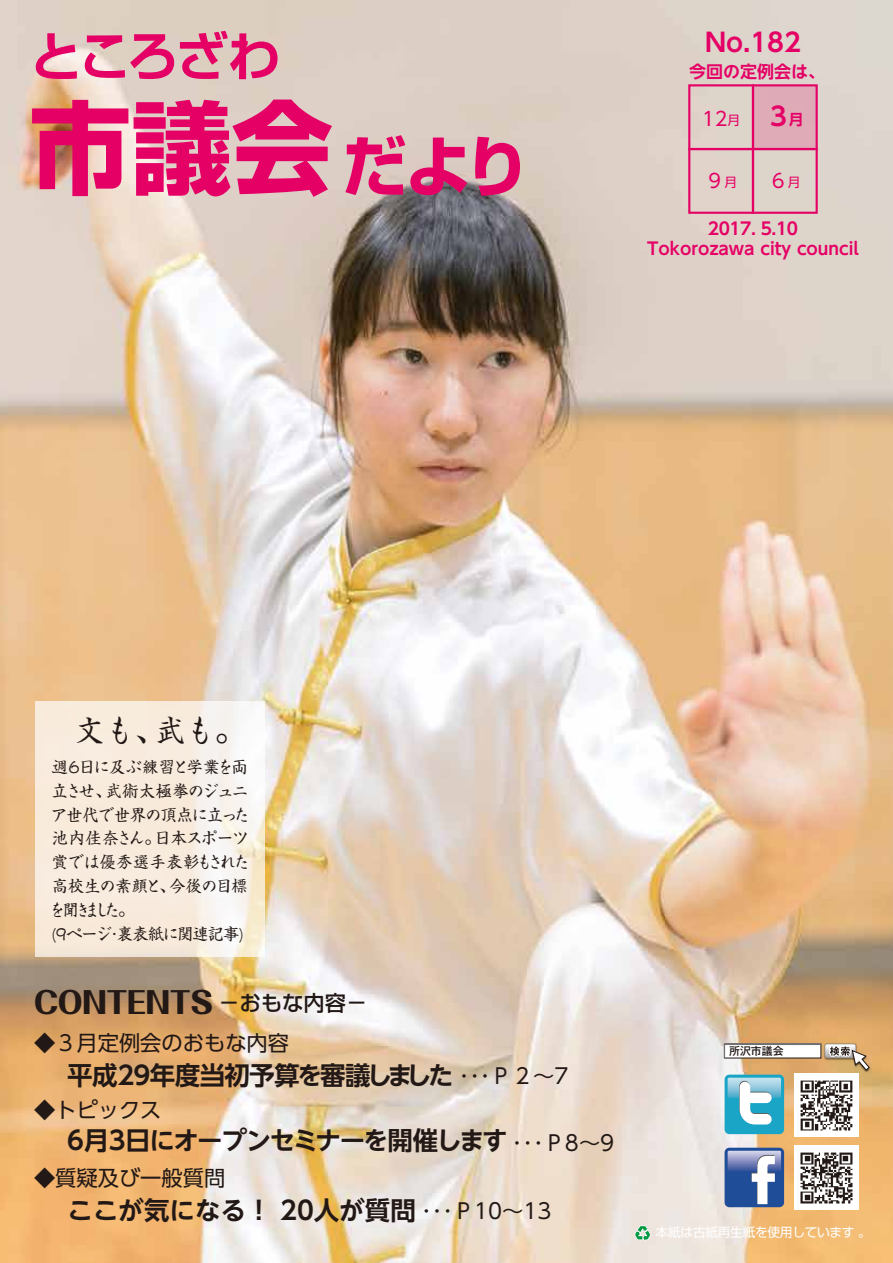
<style>
.page{position:relative;width:893px;height:1263px;background:#fff}
.page>*{position:absolute;margin:0;border:0;box-sizing:border-box;transform-origin:0 0}
.t1{font:700 100.95px "Shin Go Pr 6";color:#e50065}
.t2{font:700 53.1px "Shin Go Pr 6 De";letter-spacing:-.075em;color:#e50065}
.t3{font:800 29.7px "Folk Pro";color:#221815}
.t4{font:29.7px "Shinsei Kai Pr 5 CBSK1";color:#221815}
.t5{font:700 25.5px "UD Shin Go NT Pro De";letter-spacing:-.03em;color:#221815}
.t6{font:700 25.5px "UD Shin Go NT Pro De";letter-spacing:-.065em;color:#221815}
.t7{font:700 25.5px "UD Shin Go NT Pro De";color:#221815}
.t8{font:700 25.5px "UD Shin Go NT Pro De";color:#e50065}
.t9{font:21.3px "UD Shin Go Pro";color:#221815}
.t10{font:500 21.3px "Shin Go Pr 6";color:#221815}
.t11{font:19.2px "UD Shin Go Pro";color:#e50065}
.t12{font:700 16.95px/20px "UD Shin Go NT Pro De";color:#e50065;text-align:center}
.t13{font:15.9px "Shinsei Kai Pr 5 CBSK1";letter-spacing:-.035em;color:#221815}
.t14{font:15.9px/23.9px "Shinsei Kai Pr 5 CBSK1";letter-spacing:-.055em;color:#221815}
.t15{font:15.9px "Shinsei Kai Pr 5 CBSK1";letter-spacing:.01em;color:#221815}
.t16{font:15.9px "Shinsei Kai Pr 5 CBSK1";letter-spacing:.015em;color:#221815}
.t17{font:700 14.85px "UD Shin Go NT Pro De";color:#e50065}
.t18{font:12.75px "Shin Go Pr 6";letter-spacing:-.025em;color:#fff}
.t19{font:12.75px "UD Shin Go Pro";color:#e50065}
.t20{font:500 10.8px "Gothic MB101 Pr 6";color:#221815}
.s1{font-size:65.85px}
</style>
<div class="page">
<img style="left:0;top:0;width:893px;height:1263px">
<svg style="left:635px;top:1225px;width:16px;height:16px"></svg>
<img style="left:795px;top:1146px;width:64px;height:64px">
<img style="left:850px;top:1049px;width:22px;height:25px">
<svg style="left:723px;top:1041px;width:147px;height:30px"></svg>
<div style="left:725px;top:1074px;width:59px;height:60px;background:#1aa5c7;border-radius:5px"></div>
<svg style="left:728px;top:1078px;width:53px;height:46px"></svg>
<svg style="left:725px;top:1148px;width:59px;height:59px"></svg>
<svg style="left:728px;top:1151px;width:53px;height:53px"></svg>
<img style="left:795px;top:1073px;width:63px;height:63px">
<svg style="left:35px;top:701px;width:230px;height:255px;fill:#f8ebde"></svg>
<div style="left:753px;top:85px;width:64px;height:64px;background:#deabb6"></div>
<div style="left:752px;top:84px;width:66px;height:66px;border:2px solid #e50065"></div>
<div style="left:752px;top:148px;width:66px;height:66px;border:2px solid #e50065"></div>
<div style="left:688px;top:84px;width:66px;height:66px;border:2px solid #e50065"></div>
<div style="left:688px;top:148px;width:66px;height:66px;border:2px solid #e50065"></div>
<h2 class="t2" style="left:30px;top:13px;width:253px">ところざわ</h2>
<h1 class="t1" style="left:30px;top:68px;width:502px">市議会<span class="s1">だより</span></h1>
<p class="t8" style="left:705px;top:22px;width:97px">No.182</p>
<p class="t12" style="left:689px;top:61px;width:138px">今回の定例会は、</p>
<p class="t19" style="left:727px;top:110px;width:14px">月</p>
<p class="t8" style="left:766px;top:96px;width:27px">３</p>
<p class="t11" style="left:702px;top:103px;width:27px">12</p>
<p class="t17" style="left:789px;top:107px;width:16px">月</p>
<p class="t11" style="left:705px;top:165px;width:21px">９</p>
<p class="t19" style="left:724px;top:171px;width:14px">月</p>
<p class="t11" style="left:769px;top:165px;width:21px">６</p>
<p class="t19" style="left:788px;top:171px;width:14px">月</p>
<p class="t12" style="left:647px;top:218px;width:213px">2017. 5.10<br>Tokorozawa city council</p>
<h3 class="t4" style="left:75px;top:707px;width:91px">文も、</h3>
<h3 class="t4" style="left:155px;top:707px;width:91px">武も。</h3>
<p class="t13" style="left:79px;top:754px;width:170px">日に及ぶ練習と学業を両</p>
<p class="t13" style="left:52px;top:754px;width:32px">週６</p>
<p class="t16" style="left:106px;top:778px;width:144px">武術太極拳のジュニ</p>
<p class="t13" style="left:52px;top:778px;width:61px">立させ、</p>
<p class="t13" style="left:51px;top:802px;width:200px">ア世代で世界の頂点に立った</p>
<p class="t13" style="left:155px;top:826px;width:95px">日本スポーツ</p>
<p class="t13" style="left:52px;top:826px;width:110px">池内佳奈さん。</p>
<p class="t15" style="left:52px;top:850px;width:199px">賞では優秀選手表彰もされた</p>
<p class="t13" style="left:170px;top:874px;width:79px">今後の目標</p>
<p class="t14" style="left:49px;top:873px;width:196px">高校生の素顔と、<br>を聞きました。<br>9( ページ･裏表紙に関連記事(</p>
<h3 class="t3" style="left:34px;top:977px;width:181px">CONTENTS</h3>
<p class="t10" style="left:219px;top:986px;width:150px">－おもな内容－</p>
<p class="t9" style="left:34px;top:1025px;width:257px">◆３月定例会のおもな内容</p>
<p class="t5" style="left:67px;top:1054px;width:388px">平成29年度当初予算を審議しました</p>
<p class="t9" style="left:34px;top:1092px;width:129px">◆トピックス</p>
<p class="t9" style="left:459px;top:1059px;width:111px">･･･Ｐ２~7</p>
<p class="t6" style="left:125px;top:1120px;width:384px">日にオープンセミナーを開催します</p>
<p class="t5" style="left:63px;top:1120px;width:27px">６</p>
<p class="t9" style="left:34px;top:1161px;width:193px">◆質疑及び一般質問</p>
<p class="t5" style="left:84px;top:1120px;width:27px">月</p>
<p class="t5" style="left:104px;top:1120px;width:27px">３</p>
<p class="t9" style="left:512px;top:1125px;width:104px">･･･Ｐ8~9</p>
<p class="t7" style="left:68px;top:1189px;width:350px">ここが気になる！ 20人が質問</p>
<p class="t9" style="left:421px;top:1194px;width:132px">･･･Ｐ10~13</p>
<p class="t20" style="left:729px;top:1042px;width:56px">所沢市議会</p>
<p class="t18" style="left:656px;top:1222px;width:217px">本紙は古紙再生紙を使用しています。</p>
</div>
